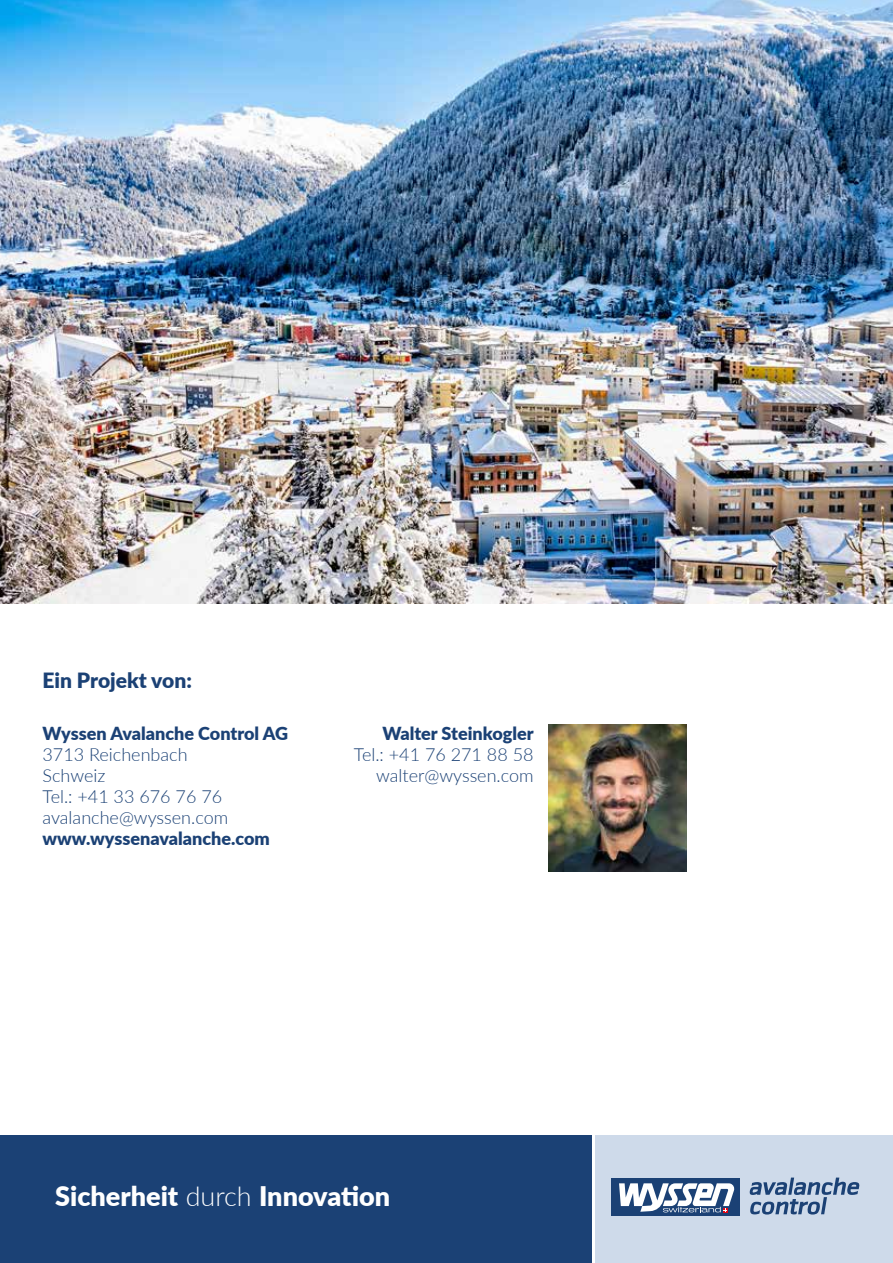
<style>
.page{position:relative;width:893px;height:1263px;background:#fff}
.page>*{position:absolute;margin:0;border:0;box-sizing:border-box;transform-origin:0 0}
.t1{font:900 27px "Lato";color:#fff}
.t2{font:900 21px "Lato";color:#1b4175}
.t3{font:300 18px/21px "Lato";color:#1b4175}
.t4{font:900 18px "Lato";color:#1b4175}
.s1{font-weight:300}
</style>
<div class="page">
<div style="left:0;top:1135px;width:591px;height:128px;background:#1b4175"></div>
<div style="left:595px;top:1135px;width:298px;height:128px;background:#cedaea"></div>
<div style="left:612px;top:1178px;width:128px;height:37px;background:#1b4175"></div>
<svg style="left:750px;top:1177px;width:109px;height:37px"></svg>
<svg style="left:619px;top:1183px;width:116px;height:29px"></svg>
<img style="left:549px;top:725px;width:137px;height:146px">
<img style="left:0;top:0;width:893px;height:604px">
<p class="t2" style="left:43px;top:664px;width:151px">Ein Projekt von:</p>
<p class="t4" style="left:43px;top:720px;width:247px">Wyssen Avalanche Control AG</p>
<p class="t3" style="left:43px;top:743px;width:187px">3713 Reichenbach<br>Schweiz<br>Tel.: +41 33 676 76 76 avalanche@wyssen.com</p>
<p class="t4" style="left:43px;top:825px;width:229px">www.wyssenavalanche.com</p>
<p class="t4" style="left:382px;top:720px;width:153px">Walter Steinkogler</p>
<p class="t3" style="left:354px;top:743px;width:181px;text-align:right">Tel.: +41 76 271 88 58 walter@wyssen.com</p>
<h1 class="t1" style="left:55px;top:1175px;width:337px">Sicherheit <span class="s1">durch</span> Innovation</h1>
</div>
